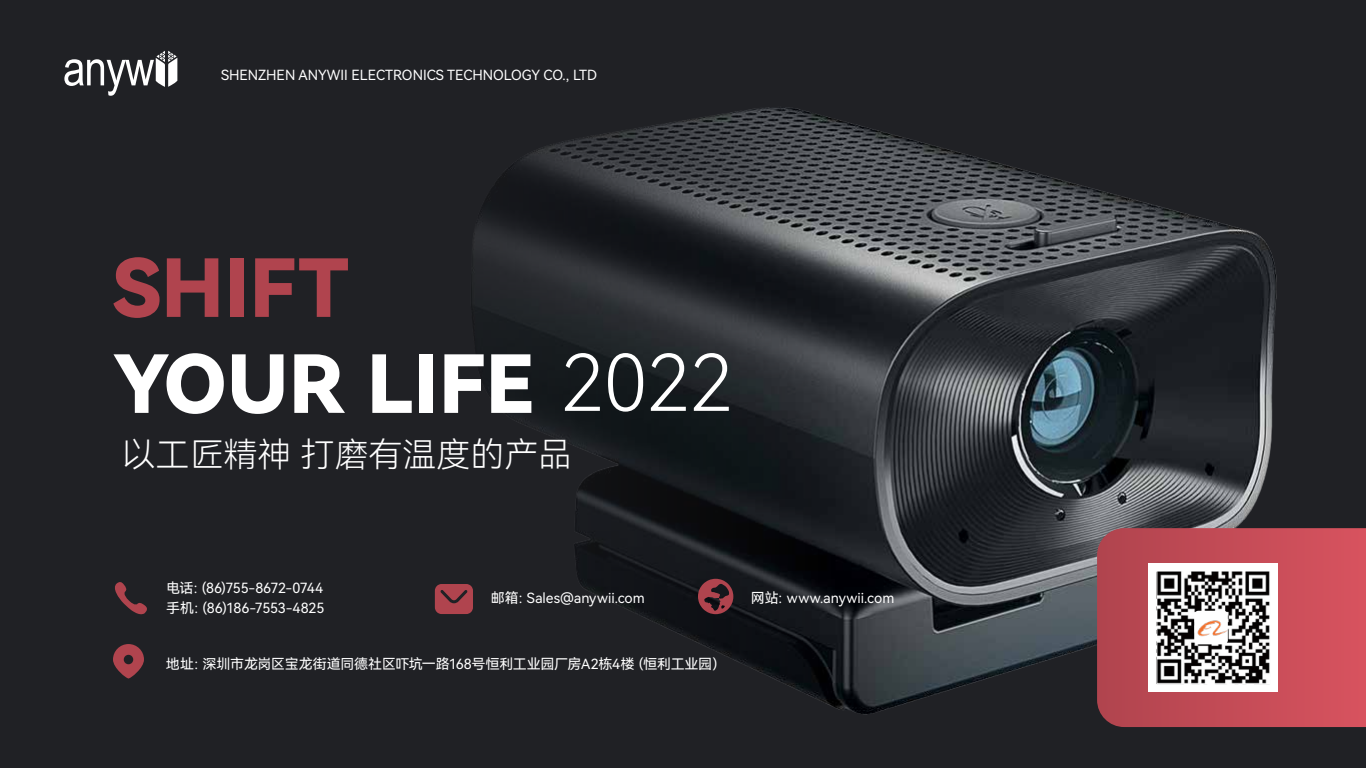
<style>
.page{position:relative;width:1366px;height:768px;background:#202125}
.page>*{position:absolute;margin:0;border:0;box-sizing:border-box;transform-origin:0 0}
.t1{font:80px "Harmony OS Sans SC Black";color:#fff}
.t2{font:80px "Harmony OS Sans SC Black";color:#b0444e}
.t3{font:77.7px "Harmony OS Sans SC Light";color:#fff}
.t4{font:34px "Harmony OS Sans SC Light";color:#fff}
.t5{font:14px/19.4px "Harmony OS Sans SC";letter-spacing:-.02em;color:#fff}
.t6{font:14px "Harmony OS Sans SC";color:#fff}
</style>
<div class="page">
<img style="left:837px;top:119px;width:440px;height:596px">
<svg style="left:127px;top:57px;width:710px;height:652px"></svg>
<svg style="left:64px;top:51px;width:113px;height:45px"></svg>
<svg style="left:1097px;top:528px;width:269px;height:199px"></svg>
<svg style="left:115px;top:581px;width:33px;height:34px"></svg>
<svg style="left:435px;top:584px;width:38px;height:30px"></svg>
<svg style="left:698px;top:579px;width:35px;height:35px"></svg>
<svg style="left:113px;top:644px;width:31px;height:34px"></svg>
<div style="left:1149px;top:563px;width:128px;height:129px;background:#fff"></div>
<img style="left:1157px;top:571px;width:112px;height:113px">
<div style="left:1194px;top:611px;width:34px;height:33px;background:#fff;border-radius:4px"></div>
<img style="left:1196px;top:611px;width:32px;height:33px">
<p class="t6" style="left:221px;top:65px;width:378px">SHENZHEN ANYWII ELECTRONICS TECHNOLOGY CO., LTD</p>
<h1 class="t2" style="left:113px;top:232px;width:237px">SHIFT</h1>
<h1 class="t1" style="left:113px;top:328px;width:423px">YOUR LIFE</h1>
<h2 class="t3" style="left:561px;top:329px;width:173px">2022</h2>
<h3 class="t4" style="left:121px;top:431px;width:453px">以工匠精神 打磨有温度的产品</h3>
<p class="t5" style="left:166px;top:578px;width:160px">电话：(86)755-8672-0744手机：(86)186-7553-4825</p>
<p class="t6" style="left:491px;top:589px;width:155px">邮箱：Sales@anywii.com</p>
<p class="t6" style="left:751px;top:589px;width:145px">网站：www.anywii.com</p>
<p class="t5" style="left:166px;top:653px;width:561px">地址：深圳市龙岗区宝龙街道同德社区吓坑一路168号恒利工业园厂房A2栋4楼（恒利工业园）</p>
</div>
